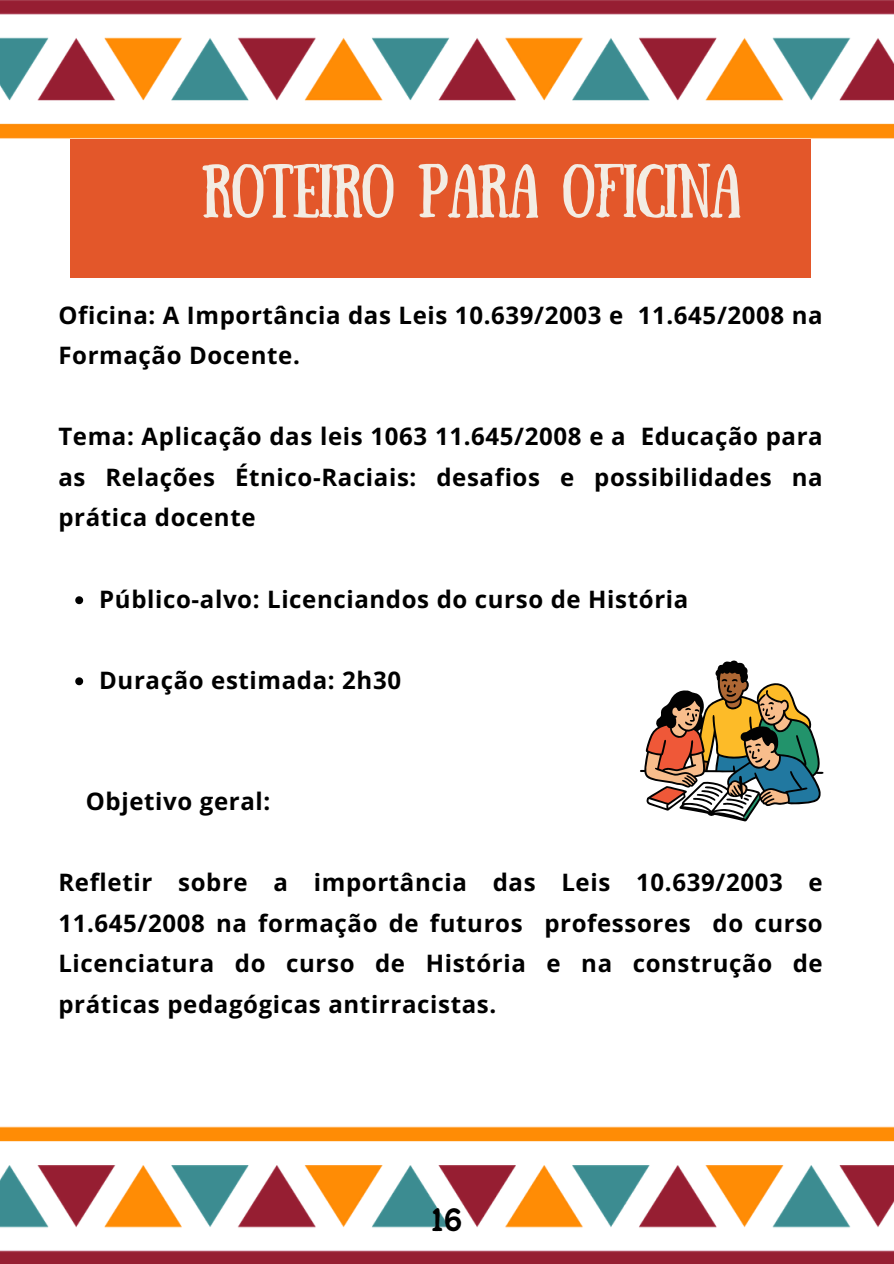
<style>
.page{position:relative;width:894px;height:1264px;background:#fff}
.page>*{position:absolute;margin:0;border:0;box-sizing:border-box;transform-origin:0 0}
.t1{font:53.7px "Sunday";letter-spacing:-.035em;color:#f3ece3}
.t2{font:36px "Bantayog";color:#000}
.t3{font:700 24px/40.5px "Open Sans";letter-spacing:.025em;color:#000;text-align:justify}
</style>
<div class="page">
<img style="left:0;top:0;width:893px;height:1263px">
<div style="left:70px;top:140px;width:740px;height:138px;background:#e3572a"></div>
<svg style="left:75px;top:596px;width:8px;height:8px"></svg>
<svg style="left:75px;top:677px;width:8px;height:8px"></svg>
<svg style="left:639px;top:660px;width:184px;height:161px"></svg>
<h1 class="t1" style="left:201px;top:153px;width:541px">ROTEIRO PARA OFICINA</h1>
<p class="t3" style="left:58px;top:294px;width:765px">Oficina: A Importância das Leis 10.639/2003 e 11.645/2008 na<br>Formação Docente.</p>
<p class="t3" style="left:58px;top:416px;width:765px">Tema: Aplicação das leis 1063 11.645/2008 e a Educação para as Relações Étnico-Raciais: desafios e possibilidades na prática docente</p>
<p class="t3" style="left:99px;top:578px;width:590px">Público-alvo: Licenciandos do curso de História</p>
<p class="t3" style="left:99px;top:659px;width:303px">Duração estimada: 2h30</p>
<p class="t3" style="left:86px;top:780px;width:186px">Objetivo geral:</p>
<p class="t3" style="left:58px;top:861px;width:765px">Refletir sobre a importância das Leis 10.639/2003 e 11.645/2008 na formação de futuros professores do curso Licenciatura do curso de História e na construção de práticas pedagógicas antirracistas.</p>
<h2 class="t2" style="left:430px;top:1205px;width:35px">16</h2>
</div>
